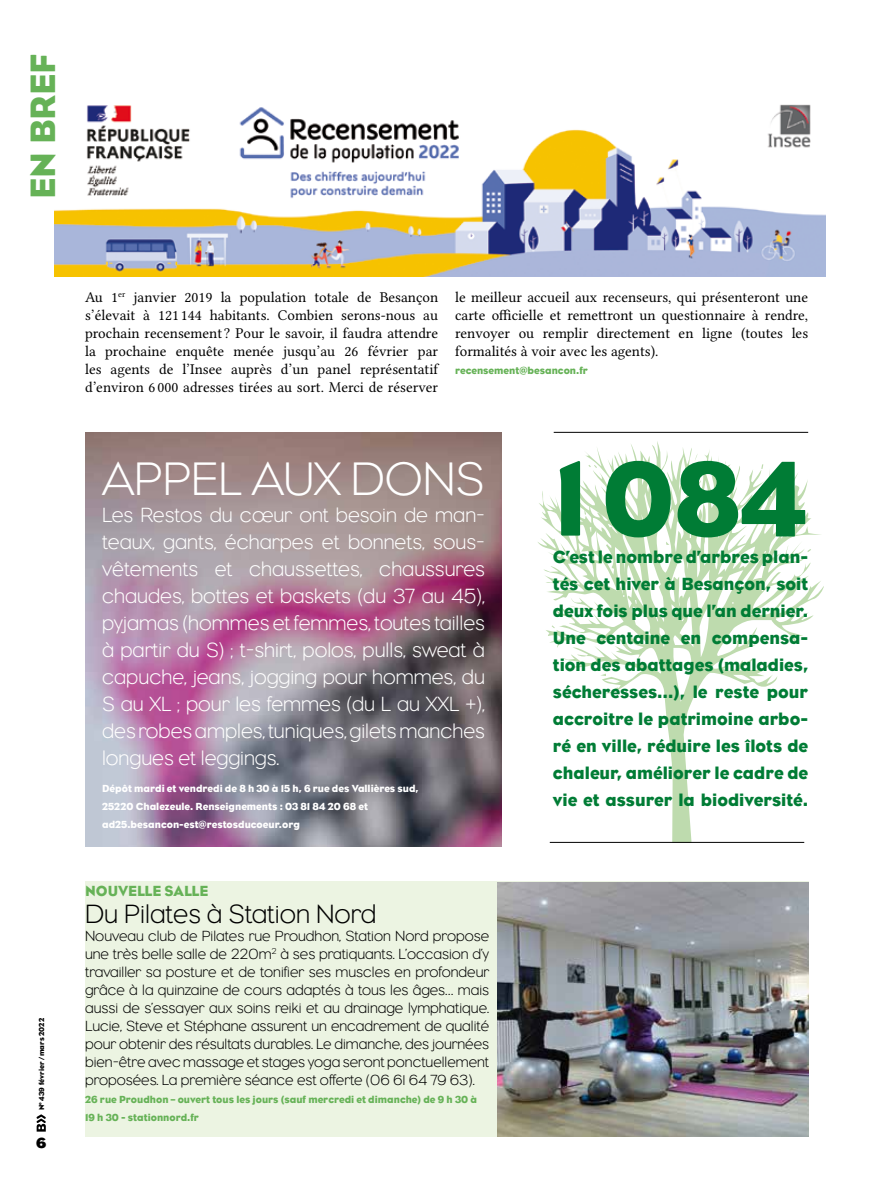
<style>
.page{position:relative;width:872px;height:1191px;background:#fff}
.page>*{position:absolute;margin:0;border:0;box-sizing:border-box;transform-origin:0 0}
.t1{font:108px "Bureau Eagle";color:#007c35}
.t2{font:300 48px "Eagle";color:#fff}
.t3{font:36px "Bureau Eagle";color:#66b257}
.t4{font:300 27px "Eagle";color:#000}
.t5{font:300 21px/27px "Eagle";color:#fff;text-align:justify}
.t6{font:18px/27px "Bureau Eagle";color:#007c35;text-align:justify}
.t7{font:300 15px/18px "Eagle";color:#000;text-align:justify}
.t8{font:15px/18px "Lin Libertine O";color:#000;text-align:justify}
.t9{font:15px "Bureau Eagle";color:#66b257}
.t10{font:700 15px "Bureau Eagle";color:#000}
.t11{font:10.5px/18px "Bureau Eagle";color:#fff}
.t12{font:10.5px/18px "Bureau Eagle";color:#66b257}
.t13{font:7.5px "Bureau Eagle";color:#000}
</style>
<div class="page">
<img style="left:85px;top:432px;width:417px;height:414px">
<svg style="left:538px;top:441px;width:285px;height:402px"></svg>
<img style="left:54px;top:104px;width:771px;height:173px">
<svg style="left:37px;top:1114px;width:9px;height:17px"></svg>
<div style="left:85px;top:881px;width:723px;height:256px;background:#ecf4e2"></div>
<img style="left:497px;top:882px;width:311px;height:255px">
<hr style="left:554px;top:432px;width:254px;height:1px;background:#000">
<hr style="left:550px;top:842px;width:254px;height:1px;background:#000">
<h3 class="t3" style="left:22px;top:199px;width:147px;rotate:-90deg">EN BREF</h3>
<p class="t13" style="left:37px;top:1110px;width:94px;rotate:-90deg">N<sup>o</sup> 439 février /mars 2022</p>
<p class="t10" style="left:36px;top:1134px;width:12px">6</p>
<p class="t8" style="left:85px;top:288px;width:354px">Au 1<sup>er</sup> janvier 2019 la population totale de Besançon s’élevait à 121 144 habitants. Combien serons-nous au prochain recensement ? Pour le savoir, il faudra attendre la prochaine enquête menée jusqu’au 26 février par les agents de l’Insee auprès d’un panel représentatif d’environ 6 000 adresses tirées au sort. Merci de réserver</p>
<p class="t8" style="left:455px;top:288px;width:354px">le meilleur accueil aux recenseurs, qui présenteront une carte officielle et remettront un questionnaire à rendre, renvoyer ou remplir directement en ligne (toutes les formalités à voir avec les agents).</p>
<p class="t12" style="left:455px;top:361px;width:134px">recensement@besancon.fr</p>
<h2 class="t2" style="left:102px;top:452px;width:384px">APPEL AUX DONS</h2>
<p class="t5" style="left:102px;top:501px;width:384px">Les Restos du cœur ont besoin de man&shy;teaux, gants, écharpes et bonnets, sous&shy;vêtements et chaussettes, chaussures chaudes, bottes et baskets (du 37 au 45), pyjamas (hommes et femmes, toutes tailles à partir du S) ; t-shirt, polos, pulls, sweat à capuche, jeans, jogging pour hommes, du S au XL ; pour les femmes (du L au XXL +), des robes amples, tuniques, gilets manches longues et leggings.</p>
<p class="t11" style="left:102px;top:779px;width:318px">Dépôt mardi et vendredi de 8 h 30 à 15 h, 6 rue des Vallières sud,<br>25220 Chalezeule. Renseignements : 03 81 84 20 68 et ad25.besancon-est@restosducoeur.org</p>
<p class="t9" style="left:85px;top:882px;width:125px">NOUVELLE SALLE</p>
<h3 class="t4" style="left:85px;top:898px;width:293px">Du Pilates à Station Nord</h3>
<p class="t7" style="left:85px;top:926px;width:405px">Nouveau club de Pilates rue Proudhon, Station Nord propose une très belle salle de 220m<sup>2</sup> à ses pratiquants. L’occasion d’y travailler sa posture et de tonifier ses muscles en profondeur grâce à la quinzaine de cours adaptés à tous les âges… mais aussi de s’essayer aux soins reiki et au drainage lymphatique.<br>Lucie, Steve et Stéphane assurent un encadrement de qualité pour obtenir des résultats durables. Le dimanche, des journées bien-être avec massage et stages yoga seront ponctuellement proposées. La première séance est offerte (06 61 64 79 63).</p>
<p class="t12" style="left:85px;top:1090px;width:393px">26 rue Proudhon – ouvert tous les jours (sauf mercredi et dimanche) de 9 h 30 à<br>19 h 30 - stationnord.fr</p>
<h1 class="t1" style="left:553px;top:437px;width:255px">1084</h1>
<p class="t6" style="left:553px;top:543px;width:257px">C’est le nombre d’arbres plan&shy;tés cet hiver à Besançon, soit deux fois plus que l’an dernier.<br>Une centaine en compensa&shy;tion des abattages (maladies, sécheresses…), le reste pour accroitre le patrimoine arbo&shy;ré en ville, réduire les îlots de chaleur, améliorer le cadre de vie et assurer la biodiversité.</p>
</div>
